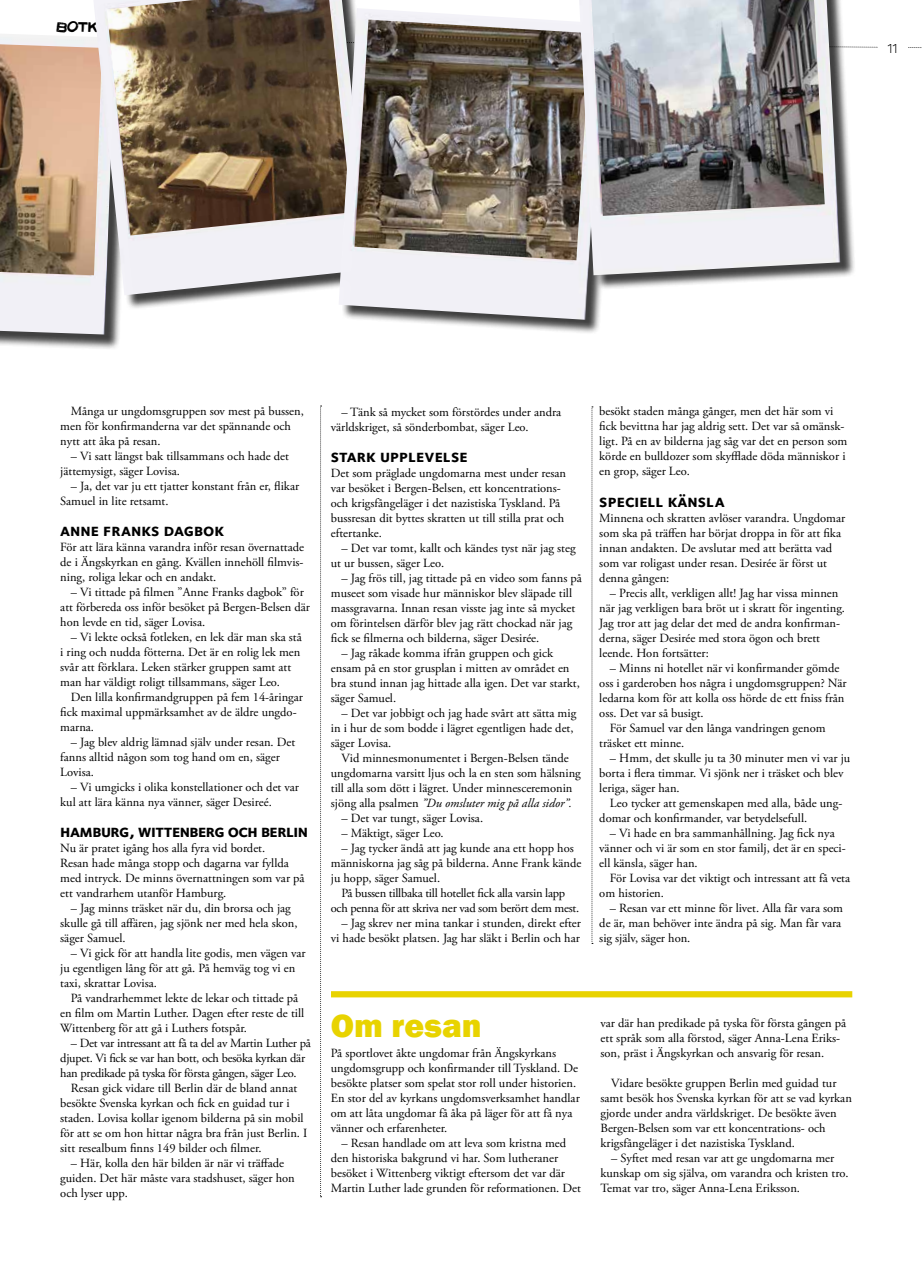
<style>
.page{position:relative;width:922px;height:1265px;background:#fff}
.page>*{position:absolute;margin:0;border:0;box-sizing:border-box;transform-origin:0 0}
.t1{font:800 33.75px "Franklin Gothic";color:#e8d300}
.t2{font:17.5px "Foundry Sterling Bold Expert";color:#000}
.t3{font:17.5px "Foundry Sterling Bold Expert";letter-spacing:-.03em;color:#000}
.t4{font:17.5px "Foundry Sterling Light OSF";color:#000}
.t5{font:12.5px/15px "Adobe Garamond Pro";color:#000}
.t6{font:12.5px/15px "Adobe Garamond Pro";letter-spacing:-.02em;color:#000}
.s1{font-style:italic}
</style>
<div class="page">
<svg style="left:855px;top:46px;width:67px;height:2px"></svg>
<div style="left:877px;top:36px;width:30px;height:25px;background:#fff"></div>
<div style="left:0;top:31px;width:130px;height:319px;background:#000;opacity:.75"></div>
<img style="left:0;top:34px;width:115px;height:301px">
<img style="left:0;top:44px;width:93px;height:231px">
<div style="left:96px;top:0;width:289px;height:311px;background:#000;opacity:.75"></div>
<img style="left:93px;top:0;width:277px;height:295px">
<img style="left:107px;top:0;width:244px;height:235px">
<div style="left:341px;top:10px;width:277px;height:325px;background:#000;opacity:.75"></div>
<img style="left:338px;top:8px;width:265px;height:312px">
<img style="left:354px;top:20px;width:225px;height:240px">
<div style="left:580px;top:0;width:275px;height:291px;background:#000;opacity:.75"></div>
<img style="left:579px;top:0;width:261px;height:275px">
<img style="left:591px;top:0;width:233px;height:216px">
<div style="left:331px;top:991px;width:521px;height:6px;background:#e8d300"></div>
<svg style="left:320px;top:406px;width:1px;height:791px"></svg>
<svg style="left:591px;top:407px;width:2px;height:537px"></svg>
<h2 class="t4" style="left:887px;top:37px;width:11px">11</h2>
<p class="t5" style="left:60px;top:404px;width:245px;text-indent:11px">Många ur ungdomsgruppen sov mest på bussen, men för konfirmanderna var det spännande och nytt att åka på resan.</p>
<p class="t5" style="left:60px;top:449px;width:230px;text-indent:11px">– Vi satt längst bak tillsammans och hade det jättemysigt, säger Lovisa.</p>
<p class="t5" style="left:60px;top:479px;width:240px;text-indent:11px">– Ja, det var ju ett tjatter konstant från er, flikar<br>Samuel in lite retsamt.</p>
<h2 class="t2" style="left:60px;top:520px;width:165px">anne franks dagbok</h2>
<p class="t5" style="left:60px;top:540px;width:245px;text-align:justify">För att lära känna varandra inför resan övernattade de i Ängskyrkan en gång. Kvällen innehöll filmvis&shy;ning, roliga lekar och en andakt.</p>
<p class="t5" style="left:60px;top:585px;width:251px;text-indent:11px">– Vi tittade på filmen ”Anne Franks dagbok” för att förbereda oss inför besöket på Bergen-Belsen där hon levde en tid, säger Lovisa.</p>
<p class="t5" style="left:60px;top:630px;width:243px;text-indent:11px">– Vi lekte också fotleken, en lek där man ska stå i ring och nudda fötterna. Det är en rolig lek men svår att förklara. Leken stärker gruppen samt att man har väldigt roligt tillsammans, säger Leo.</p>
<p class="t5" style="left:60px;top:690px;width:244px;text-indent:11px">Den lilla konfirmandgruppen på fem 14-åringar fick maximal uppmärksamhet av de äldre ungdo&shy;marna.</p>
<p class="t5" style="left:60px;top:735px;width:236px;text-indent:11px">– Jag blev aldrig lämnad själv under resan. Det fanns alltid någon som tog hand om en, säger<br>Lovisa.</p>
<p class="t5" style="left:60px;top:780px;width:240px;text-indent:11px">– Vi umgicks i olika konstellationer och det var kul att lära känna nya vänner, säger Desireé.</p>
<h2 class="t3" style="left:60px;top:821px;width:249px">hamburg, wittenberg och berlin</h2>
<p class="t5" style="left:60px;top:841px;width:246px">Nu är pratet igång hos alla fyra vid bordet.<br>Resan hade många stopp och dagarna var fyllda med intryck. De minns övernattningen som var på ett vandrarhem utanför Hamburg.</p>
<p class="t5" style="left:60px;top:901px;width:239px;text-indent:11px">– Jag minns träsket när du, din brorsa och jag skulle gå till affären, jag sjönk ner med hela skon, säger Samuel.</p>
<p class="t5" style="left:60px;top:946px;width:247px;text-indent:11px">– Vi gick för att handla lite godis, men vägen var ju egentligen lång för att gå. På hemväg tog vi en taxi, skrattar Lovisa.</p>
<p class="t5" style="left:60px;top:991px;width:245px;text-indent:11px">På vandrarhemmet lekte de lekar och tittade på en film om Martin Luther. Dagen efter reste de till<br>Wittenberg för att gå i Luthers fotspår.</p>
<p class="t6" style="left:60px;top:1036px;width:252px;text-indent:11px">– Det var intressant att få ta del av Martin Luther på djupet. Vi fick se var han bott, och besöka kyrkan där han predikade på tyska för första gången, säger Leo.</p>
<p class="t5" style="left:60px;top:1081px;width:248px;text-indent:11px">Resan gick vidare till Berlin där de bland annat besökte Svenska kyrkan och fick en guidad tur i staden. Lovisa kollar igenom bilderna på sin mobil för att se om hon hittar några bra från just Berlin. I sitt resealbum finns 149 bilder och filmer.</p>
<p class="t5" style="left:60px;top:1156px;width:236px;text-indent:11px">– Här, kolla den här bilden är när vi träffade guiden. Det här måste vara stadshuset, säger hon och lyser upp.</p>
<p class="t5" style="left:331px;top:405px;width:232px;text-indent:11px">– Tänk så mycket som förstördes under andra världskriget, så sönderbombat, säger Leo.</p>
<h2 class="t2" style="left:331px;top:446px;width:138px">stark upplevelse</h2>
<p class="t5" style="left:331px;top:466px;width:237px">Det som präglade ungdomarna mest under resan var besöket i Bergen-Belsen, ett koncentrations&shy;och krigsfångeläger i det nazistiska Tyskland. På bussresan dit byttes skratten ut till stilla prat och eftertanke.</p>
<p class="t5" style="left:331px;top:541px;width:246px;text-indent:11px">– Det var tomt, kallt och kändes tyst när jag steg ut ur bussen, säger Leo.</p>
<p class="t5" style="left:331px;top:571px;width:252px;text-indent:11px">– Jag frös till, jag tittade på en video som fanns på museet som visade hur människor blev släpade till massgravarna. Innan resan visste jag inte så mycket om förintelsen därför blev jag rätt chockad när jag fick se filmerna och bilderna, säger Desirée.</p>
<p class="t5" style="left:331px;top:646px;width:250px;text-indent:11px">– Jag råkade komma ifrån gruppen och gick ensam på en stor grusplan i mitten av området en bra stund innan jag hittade alla igen. Det var starkt, säger Samuel.</p>
<p class="t5" style="left:331px;top:706px;width:247px;text-indent:11px">– Det var jobbigt och jag hade svårt att sätta mig in i hur de som bodde i lägret egentligen hade det, säger Lovisa.</p>
<p class="t5" style="left:331px;top:751px;width:251px;text-indent:11px">Vid minnesmonumentet i Bergen-Belsen tände ungdomarna varsitt ljus och la en sten som hälsning till alla som dött i lägret. Under minnesceremonin sjöng alla psalmen <span class="s1">”Du omsluter mig på alla sidor”.</span></p>
<p class="t5" style="left:341px;top:811px;width:143px">– Det var tungt, säger Lovisa.</p>
<p class="t5" style="left:341px;top:826px;width:104px">– Mäktigt, säger Leo.</p>
<p class="t5" style="left:331px;top:841px;width:252px;text-indent:11px">– Jag tycker ändå att jag kunde ana ett hopp hos människorna jag såg på bilderna. Anne Frank kände ju hopp, säger Samuel.</p>
<p class="t6" style="left:331px;top:886px;width:250px;text-align:center">På bussen tillbaka till hotellet fick alla varsin lapp<br>och penna för att skriva ner vad som berört dem mest.</p>
<p class="t5" style="left:331px;top:916px;width:251px;text-align:right">– Jag skrev ner mina tankar i stunden, direkt efter vi hade besökt platsen. Jag har släkt i Berlin och har</p>
<p class="t5" style="left:599px;top:404px;width:249px">besökt staden många gånger, men det här som vi fick bevittna har jag aldrig sett. Det var så omänsk&shy;ligt. På en av bilderna jag såg var det en person som körde en bulldozer som skyfflade döda människor i en grop, säger Leo.</p>
<h2 class="t2" style="left:599px;top:490px;width:127px">speciell känsla</h2>
<p class="t5" style="left:599px;top:511px;width:247px">Minnena och skratten avlöser varandra. Ungdomar som ska på träffen har börjat droppa in för att fika innan andakten. De avslutar med att berätta vad som var roligast under resan. Desirée är först ut denna gången:</p>
<p class="t5" style="left:599px;top:586px;width:247px;text-indent:11px">– Precis allt, verkligen allt! Jag har vissa minnen när jag verkligen bara bröt ut i skratt för ingenting.<br>Jag tror att jag delar det med de andra konfirman&shy;derna, säger Desirée med stora ögon och brett leende. Hon fortsätter:</p>
<p class="t5" style="left:609px;top:661px;width:231px">– Minns ni hotellet när vi konfirmander gömde</p>
<p class="t5" style="left:599px;top:676px;width:249px">oss i garderoben hos några i ungdomsgruppen? När</p>
<p class="t5" style="left:599px;top:691px;width:247px">ledarna kom för att kolla oss hörde de ett fniss från</p>
<p class="t5" style="left:599px;top:706px;width:106px">oss. Det var så busigt.</p>
<p class="t5" style="left:609px;top:721px;width:217px">För Samuel var den långa vandringen genom</p>
<p class="t5" style="left:599px;top:736px;width:87px">träsket ett minne.</p>
<p class="t5" style="left:599px;top:751px;width:252px;text-indent:11px">– Hmm, det skulle ju ta 30 minuter men vi var ju borta i flera timmar. Vi sjönk ner i träsket och blev leriga, säger han.</p>
<p class="t5" style="left:599px;top:796px;width:244px;text-indent:11px">Leo tycker att gemenskapen med alla, både ung&shy;domar och konfirmander, var betydelsefull.</p>
<p class="t5" style="left:599px;top:826px;width:248px;text-indent:11px">– Vi hade en bra sammanhållning. Jag fick nya vänner och vi är som en stor familj, det är en speci&shy;ell känsla, säger han.</p>
<p class="t5" style="left:599px;top:871px;width:252px;text-indent:11px">För Lovisa var det viktigt och intressant att få veta om historien.</p>
<p class="t5" style="left:599px;top:901px;width:245px;text-indent:11px">– Resan var ett minne för livet. Alla får vara som de är, man behöver inte ändra på sig. Man får vara sig själv, säger hon.</p>
<h1 class="t1" style="left:331px;top:1004px;width:152px">Om resan</h1>
<p class="t5" style="left:331px;top:1046px;width:250px">På sportlovet åkte ungdomar från Ängskyrkans ungdomsgrupp och konfirmander till Tyskland. De besökte platser som spelat stor roll under historien.<br>En stor del av kyrkans ungdomsverksamhet handlar om att låta ungdomar få åka på läger för att få nya vänner och erfarenheter.</p>
<p class="t5" style="left:331px;top:1136px;width:251px;text-indent:11px">– Resan handlade om att leva som kristna med den historiska bakgrund vi har. Som lutheraner besöket i Wittenberg viktigt eftersom det var där Martin Luther lade grunden för reformationen. Det</p>
<p class="t5" style="left:600px;top:1016px;width:247px">var där han predikade på tyska för första gången på ett språk som alla förstod, säger Anna-Lena Eriks&shy;son, präst i Ängskyrkan och ansvarig för resan.</p>
<p class="t5" style="left:600px;top:1076px;width:253px;text-indent:11px">Vidare besökte gruppen Berlin med guidad tur samt besök hos Svenska kyrkan för att se vad kyrkan gjorde under andra världskriget. De besökte även Bergen-Belsen som var ett koncentrations- och krigsfångeläger i det nazistiska Tyskland.</p>
<p class="t5" style="left:600px;top:1151px;width:249px;text-indent:11px">– Syftet med resan var att ge ungdomarna mer kunskap om sig själva, om varandra och kristen tro.<br>Temat var tro, säger Anna-Lena Eriksson.</p>
</div>
